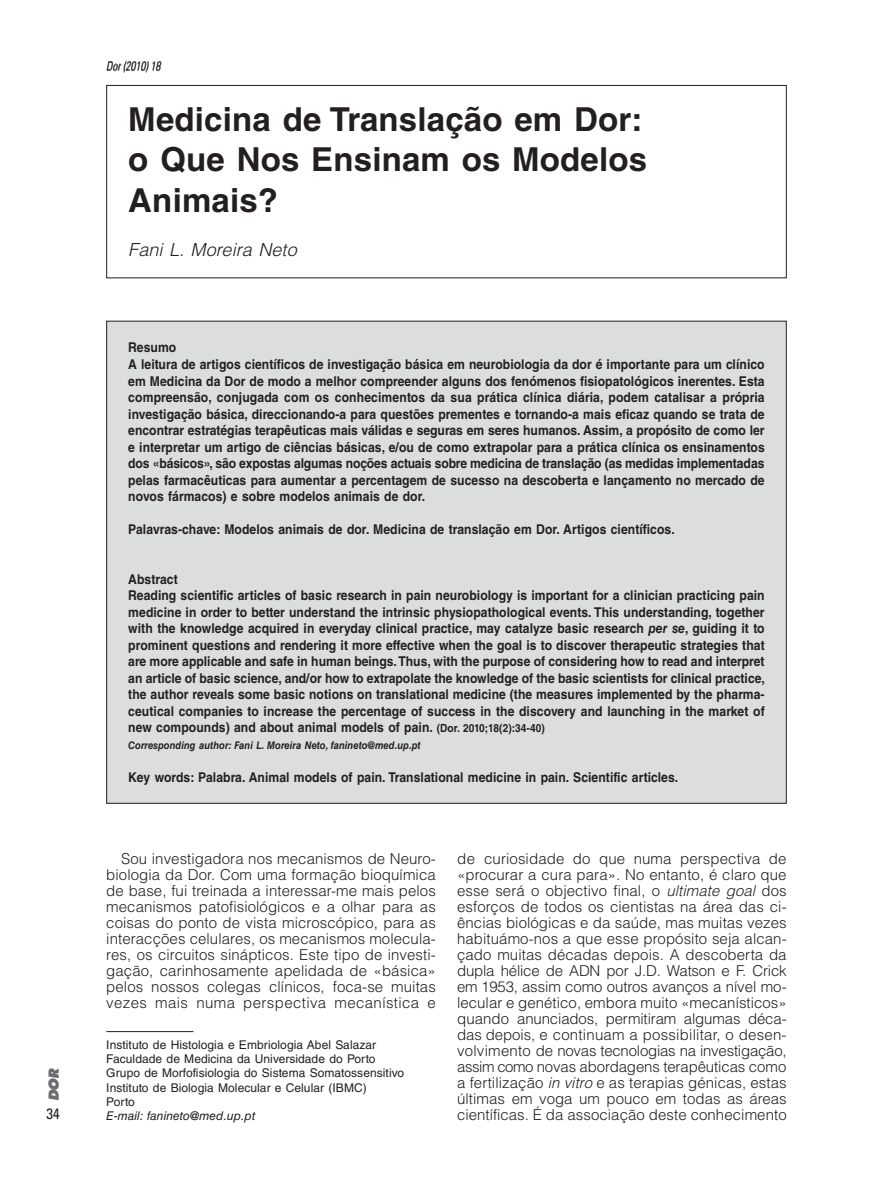
<style>
.page{position:relative;width:893px;height:1191px;background:#fff}
.page>*{position:absolute;margin:0;border:0;box-sizing:border-box;transform-origin:0 0}
.t1{font:700 33px/40.5px "Helvetica LT Std";letter-spacing:.005em;color:#231f20}
.t2{font:italic 300 18px "Helvetica LT Std";letter-spacing:.005em;color:#231f20}
.t3{font:300 15px/16px "Helvetica LT Std";letter-spacing:.005em;color:#231f20;text-align:justify}
.t4{font:condensed 15px "Univers LT Std";color:#231f20}
.t5{font:700 13.5px/16.5px "Helvetica LT Std";letter-spacing:.005em;color:#231f20;scale:.9 1}
.t6{font:italic 800 13.5px "Futura Std";color:#6c6d70}
.t7{font:italic 300 condensed 12.45px "Univers LT Std";color:#231f20;scale:.9 1}
.t8{font:12px/14.2px "Helvetica LT Std";letter-spacing:.005em;color:#231f20}
.t9{font:italic 12px "Helvetica LT Std";letter-spacing:.005em;color:#231f20}
.t10{font:italic 700 10.5px "Helvetica LT Std";letter-spacing:.005em;color:#231f20;scale:.9 1}
.s1{font-style:italic}
.s2{font-size:11.25px}
</style>
<div class="page">
<div style="left:107px;top:321px;width:679px;height:482px;background:#dcdddf"></div>
<div style="left:106px;top:85px;width:681px;height:193px;border:1px solid #231f20"></div>
<hr style="left:106px;top:1031px;width:87px;height:1px;background:#231f20">
<p class="t6" style="left:45px;top:1101px;width:35px;rotate:-90deg">DOR</p>
<p class="t4" style="left:46px;top:1103px;width:15px">34</p>
<p class="t7" style="left:106px;top:59px;width:62px">Dor (2010) 18</p>
<h1 class="t1" style="left:128px;top:98px;width:520px">Medicina de Translação em Dor: o Que Nos Ensinam os Modelos<br>Animais?</h1>
<h2 class="t2" style="left:128px;top:239px;width:170px">Fani L. Moreira Neto</h2>
<p class="t5" style="left:128px;top:339px;width:709px">Resumo<br>A leitura de artigos científicos de investigação básica em neurobiologia da dor é importante para um clínico em Medicina da Dor de modo a melhor compreender alguns dos fenómenos fisiopatológicos inerentes. Esta compreensão, conjugada com os conhecimentos da sua prática clínica diária, podem catalisar a própria investigação básica, direccionando-a para questões prementes e tornando-a mais eficaz quando se trata de encontrar estratégias terapêuticas mais válidas e seguras em seres humanos. Assim, a propósito de como ler e interpretar um artigo de ciências básicas, e/ou de como extrapolar para a prática clínica os ensinamentos dos «básicos», são expostas algumas noções actuais sobre medicina de translação (as medidas implementadas pelas farmacêuticas para aumentar a percentagem de sucesso na descoberta e lançamento no mercado de novos fármacos) e sobre modelos animais de dor.</p>
<p class="t5" style="left:128px;top:521px;width:609px">Palavras-chave: Modelos animais de dor. Medicina de translação em Dor. Artigos científicos.</p>
<p class="t5" style="left:128px;top:570px;width:709px">Abstract<br>Reading scientific articles of basic research in pain neurobiology is important for a clinician practicing pain medicine in order to better understand the intrinsic physiopathological events. This understanding, together with the knowledge acquired in everyday clinical practice, may catalyze basic research <span class="s1">per se</span>, guiding it to prominent questions and rendering it more effective when the goal is to discover therapeutic strategies that are more applicable and safe in human beings. Thus, with the purpose of considering how to read and interpret an article of basic science, and/or how to extrapolate the knowledge of the basic scientists for clinical practice, the author reveals some basic notions on translational medicine (the measures implemented by the pharma&shy;ceutical companies to increase the percentage of success in the discovery and launching in the market of new compounds) and about animal models of pain. <span class="s2">(Dor. 2010;18(2):34-40)</span></p>
<p class="t10" style="left:128px;top:738px;width:326px">Corresponding author: Fani L. Moreira Neto, fanineto@med.up.pt</p>
<p class="t5" style="left:128px;top:768px;width:613px">Key words: Palabra. Animal models of pain. Translational medicine in pain. Scientific articles.</p>
<p class="t3" style="left:106px;top:850px;width:331px;text-indent:15px">Sou investigadora nos mecanismos de Neuro&shy;biologia da Dor. Com uma formação bioquímica de base, fui treinada a interessar-me mais pelos mecanismos patofisiológicos e a olhar para as coisas do ponto de vista microscópico, para as interacções celulares, os mecanismos molecula&shy;res, os circuitos sinápticos. Este tipo de investi&shy;gação, carinhosamente apelidada de «básica» pelos nossos colegas clínicos, foca-se muitas vezes mais numa perspectiva mecanística e</p>
<p class="t3" style="left:457px;top:850px;width:331px">de curiosidade do que numa perspectiva de «procurar a cura para». No entanto, é claro que esse será o objectivo final, o <span class="s1">ultimate goal</span> dos esforços de todos os cientistas na área das ci&shy;ências biológicas e da saúde, mas muitas vezes habituámo-nos a que esse propósito seja alcan&shy;çado muitas décadas depois. A descoberta da dupla hélice de ADN por J.D. Watson e F. Crick em 1953, assim como outros avanços a nível mo&shy;lecular e genético, embora muito «mecanísticos» quando anunciados, permitiram algumas déca&shy;das depois, e continuam a possibilitar, o desen&shy;volvimento de novas tecnologias na investigação, assim como novas abordagens terapêuticas como a fertilização <span class="s1">in vitro</span> e as terapias génicas, estas últimas em voga um pouco em todas as áreas científicas. É da associação deste conhecimento</p>
<p class="t8" style="left:106px;top:1037px;width:299px">Instituto de Histologia e Embriologia Abel Salazar Faculdade de Medicina da Universidade do Porto Grupo de Morfofisiologia do Sistema Somatossensitivo Instituto de Biologia Molecular e Celular (IBMC)<br>Porto</p>
<p class="t9" style="left:106px;top:1109px;width:151px">E-mail: fanineto@med.up.pt</p>
</div>
